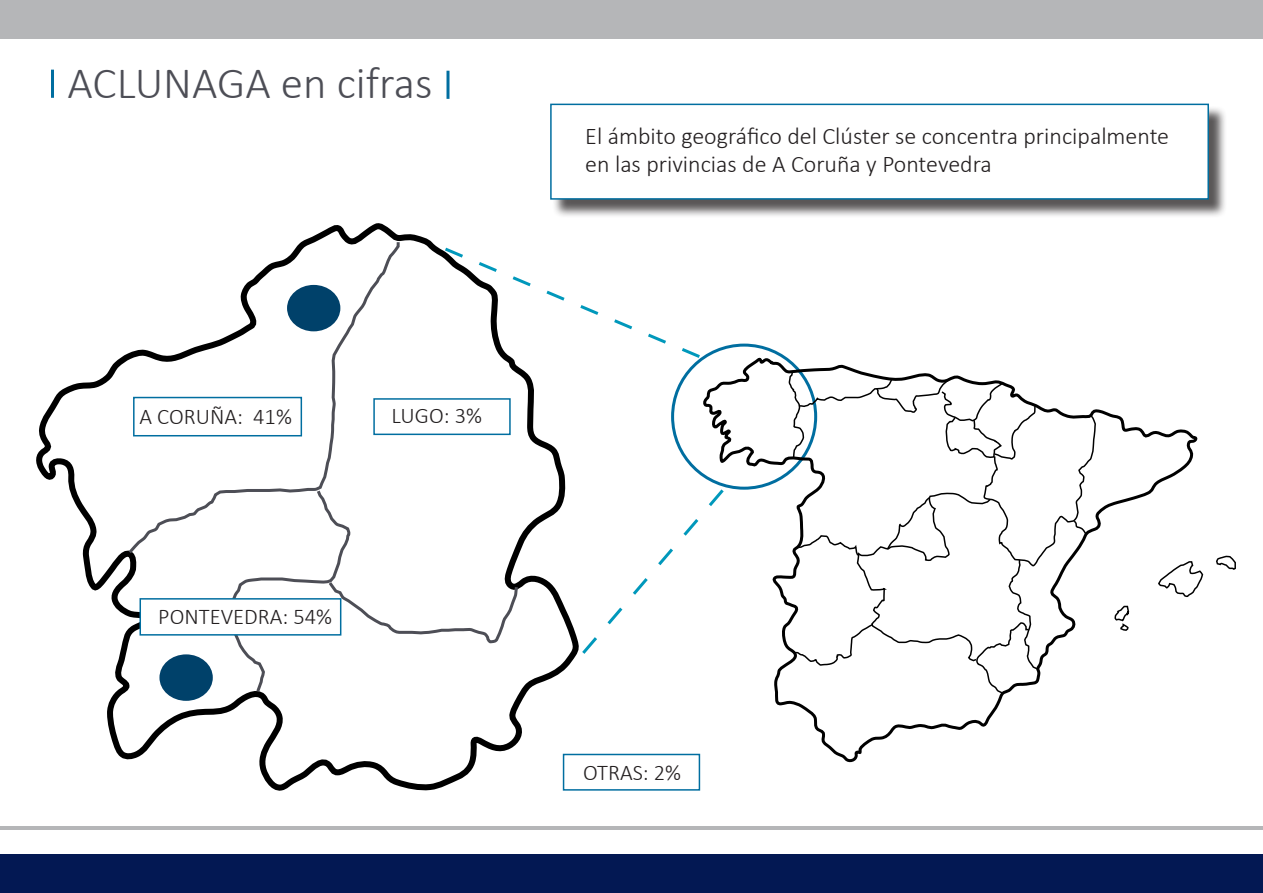
<style>
.page{position:relative;width:1263px;height:893px;background:#fff}
.page>*{position:absolute;margin:0;border:0;box-sizing:border-box;transform-origin:0 0}
.t1{font:300 45px "Calibri";color:#4d4e56}
.t2{font:300 24px/28.8px "Calibri";color:#231f20}
.t3{font:300 22.5px "Calibri";color:#231f20}
</style>
<div class="page">
<svg style="left:36px;top:223px;width:549px;height:568px"></svg>
<svg style="left:126px;top:239px;width:275px;height:317px"></svg>
<svg style="left:227px;top:487px;width:293px;height:208px"></svg>
<div style="left:373px;top:398px;width:138px;height:37px;background:#fff;border:2px solid #006ea0"></div>
<div style="left:0;top:0;width:1263px;height:38px;background:#b5b6b8"></div>
<div style="left:552px;top:106px;width:675px;height:112px;background:#231f20;opacity:.75"></div>
<div style="left:550px;top:104px;width:659px;height:96px;background:#fff;border:2px solid #006ea0"></div>
<div style="left:287px;top:285px;width:53px;height:46px;background:#00416a;border-radius:50%"></div>
<div style="left:159px;top:654px;width:54px;height:47px;background:#00416a;border-radius:50%"></div>
<div style="left:133px;top:397px;width:169px;height:39px;background:#fff;border:2px solid #006ea0"></div>
<div style="left:139px;top:598px;width:202px;height:38px;background:#fff;border:2px solid #006ea0"></div>
<div style="left:563px;top:754px;width:137px;height:37px;background:#fff;border:2px solid #006ea0"></div>
<svg style="left:442px;top:245px;width:259px;height:115px"></svg>
<svg style="left:579px;top:486px;width:120px;height:171px"></svg>
<hr style="left:0;top:826px;width:1263px;height:3px;background:#b5b6b8">
<hr style="left:51px;top:70px;width:3px;height:28px;background:#006ea0">
<hr style="left:446px;top:71px;width:3px;height:28px;background:#006ea0">
<div style="left:0;top:855px;width:1263px;height:38px;background:#031853"></div>
<svg style="left:701px;top:356px;width:497px;height:407px"></svg>
<svg style="left:788px;top:361px;width:309px;height:334px"></svg>
<svg style="left:1114px;top:605px;width:17px;height:27px"></svg>
<svg style="left:1157px;top:560px;width:47px;height:38px"></svg>
<svg style="left:1216px;top:555px;width:20px;height:15px"></svg>
<h1 class="t1" style="left:67px;top:55px;width:366px">ACLUNAGA en cifras</h1>
<p class="t3" style="left:140px;top:403px;width:154px">A CORUÑA: 41%</p>
<p class="t3" style="left:392px;top:402px;width:92px">LUGO: 3%</p>
<p class="t3" style="left:158px;top:602px;width:175px">PONTEVEDRA: 54%</p>
<p class="t2" style="left:585px;top:121px;width:585px">El ámbito geográfico del Clúster se concentra principalmente en las privincias de A Coruña y Pontevedra</p>
<p class="t3" style="left:583px;top:758px;width:100px">OTRAS: 2%</p>
</div>
